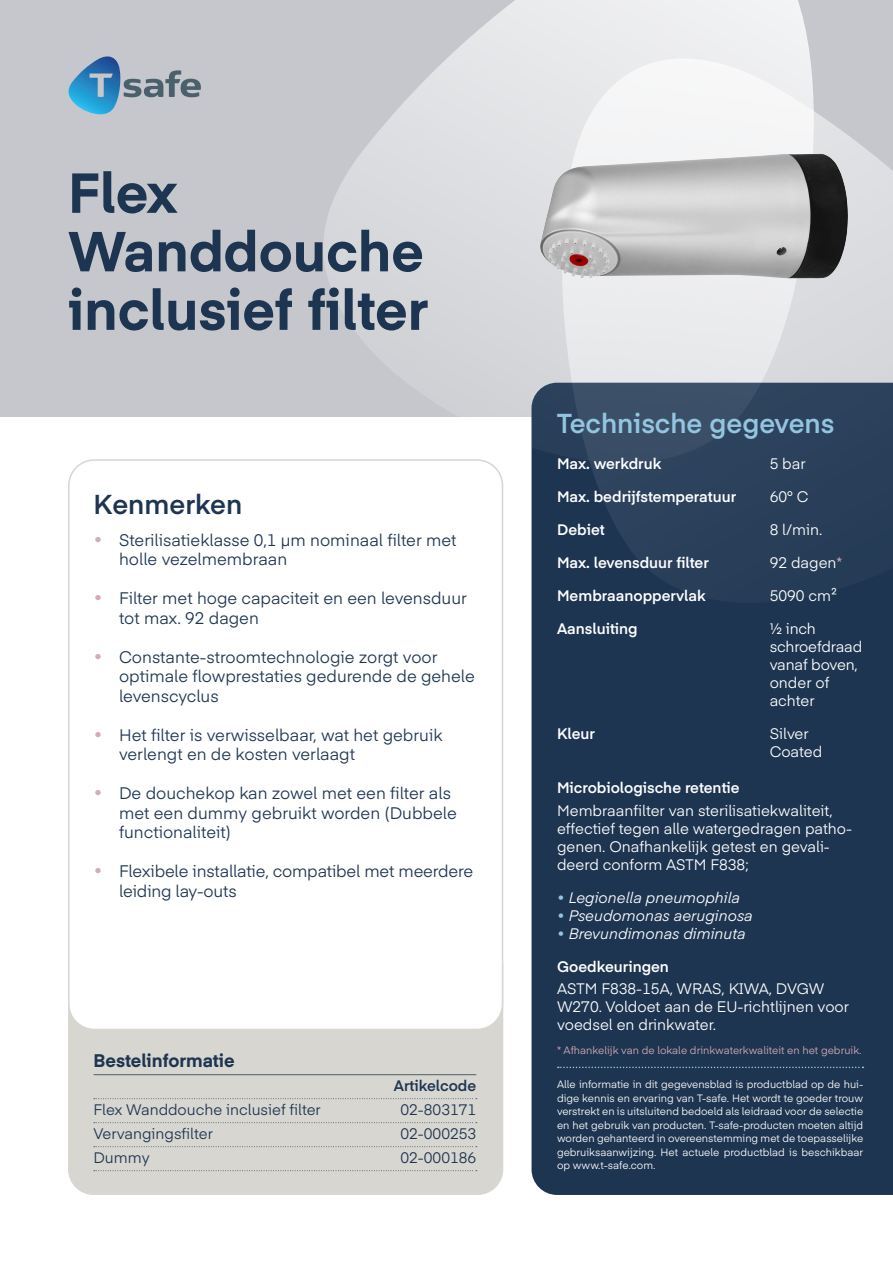
<style>
.page{position:relative;width:893px;height:1263px;background:#fff}
.page>*{position:absolute;margin:0;border:0;box-sizing:border-box;transform-origin:0 0}
.Produkt_ovr{font:700 55.5px/58.5px "Eina 04";color:#1e3551}
.Technical_data_Ovr{font:600 27px "Eina 04";color:#93c5e1}
.Features{font:600 27px "Eina 04";color:#1e3551}
.Order_Information{font:700 18px "Eina 04";color:#1e3551}
.Features_brød{font:16.5px/19.5px "Eina 04";color:#1e3551}
.Tech_Data_brød{font:15px/18px "Eina 04";color:#fff}
.Tech_Data_brød-2{font:600 15px "Eina 04";color:#fff}
.Item_text{font:15px "Eina 04";color:#1e3551}
.Tech_Data_brød-3{font:italic 15px "Eina 04";color:#fff}
.Tech_Data_mellemrubr{font:600 15px "Eina 04";color:#fff}
.Item_text-2{font:600 15px "Eina 04";color:#1e3551}
.Disclaimer{font:10.5px/13.5px "Eina 04";color:#fff;text-align:justify}
.Stjernetekst{font:10.5px "Eina 04";color:#d4abb9}
.s1{font-weight:700;font-size:18px;color:#d4abb9}
.s2{color:#d4abb9}
.s3{font-style:normal;color:#93c5e1}
</style>
<div class="page">
<div style="left:0;top:0;width:893px;height:417px;background:#c5c7cc"></div>
<svg style="left:814px;top:111px;width:79px;height:272px"></svg>
<svg style="left:323px;top:0;width:491px;height:417px"></svg>
<div style="left:531px;top:463px;width:362px;height:732px;background:#1e3551"></div>
<svg style="left:562px;top:383px;width:331px;height:220px;background:#273d57"></svg>
<svg style="left:531px;top:383px;width:283px;height:80px;background:#344962"></svg>
<div style="left:68px;top:939px;width:435px;height:256px;background:#d7d6d0;border-radius:26px"></div>
<svg style="left:68px;top:56px;width:133px;height:59px"></svg>
<div style="left:69px;top:460px;width:433px;height:569px;background:#fff;border-radius:26px"></div>
<div style="left:68px;top:459px;width:435px;height:571px;border:2px solid #d7d6d0;border-radius:26px"></div>
<img style="left:540px;top:153px;width:308px;height:125px">
<svg style="left:558px;top:1066px;width:305px;height:2px"></svg>
<hr style="left:94px;top:1074px;width:382px;height:1px;background:#4b606d">
<svg style="left:94px;top:1098px;width:383px;height:1px"></svg>
<svg style="left:94px;top:1122px;width:383px;height:1px"></svg>
<svg style="left:94px;top:1146px;width:383px;height:1px"></svg>
<svg style="left:94px;top:1170px;width:383px;height:1px"></svg>
<p class="Produkt_ovr" style="left:68px;top:161px;width:362px">Flex<br>Wanddouche inclusief filter</p>
<p class="Features" style="left:94px;top:484px;width:150px">Kenmerken</p>
<p class="Features_brød" style="left:119px;top:529px;width:339px;text-indent:-26px"><span class="s1">•</span> Sterilisatieklasse 0,1 μm nominaal filter met holle vezelmembraan</p>
<p class="Features_brød" style="left:119px;top:587px;width:349px;text-indent:-26px"><span class="s1">•</span> Filter met hoge capaciteit en een levensduur tot max. 92 dagen</p>
<p class="Features_brød" style="left:119px;top:646px;width:357px;text-indent:-26px"><span class="s1">•</span> Constante-stroomtechnologie zorgt voor optimale flowprestaties gedurende de gehele levenscyclus</p>
<p class="Features_brød" style="left:119px;top:724px;width:325px;text-indent:-26px"><span class="s1">•</span> Het filter is verwisselbaar, wat het gebruik verlengt en de kosten verlaagt</p>
<p class="Features_brød" style="left:119px;top:782px;width:339px;text-indent:-26px"><span class="s1">•</span> De douchekop kan zowel met een filter als met een dummy gebruikt worden (Dubbele functionaliteit)</p>
<p class="Features_brød" style="left:119px;top:860px;width:356px;text-indent:-26px"><span class="s1">•</span> Flexibele installatie, compatibel met meerdere leiding lay-outs</p>
<p class="Order_Information" style="left:94px;top:1048px;width:143px">Bestelinformatie</p>
<p class="Item_text-2" style="left:394px;top:1075px;width:84px">Artikelcode</p>
<p class="Item_text" style="left:94px;top:1099px;width:229px">Flex Wanddouche inclusief filter</p>
<p class="Item_text" style="left:400px;top:1099px;width:77px">02-803171</p>
<p class="Item_text" style="left:94px;top:1123px;width:121px">Vervangingsfilter</p>
<p class="Item_text" style="left:400px;top:1123px;width:77px">02-000253</p>
<p class="Item_text" style="left:94px;top:1147px;width:58px">Dummy</p>
<p class="Item_text" style="left:400px;top:1147px;width:77px">02-000186</p>
<p class="Technical_data_Ovr" style="left:557px;top:404px;width:279px">Technische gegevens</p>
<p class="Tech_Data_brød-2" style="left:557px;top:453px;width:106px">Max. werkdruk</p>
<p class="Tech_Data_brød" style="left:770px;top:454px;width:38px">5 bar</p>
<p class="Tech_Data_brød-2" style="left:557px;top:486px;width:181px">Max. bedrijfstemperatuur</p>
<p class="Tech_Data_brød" style="left:770px;top:487px;width:40px">60° C</p>
<p class="Tech_Data_brød-2" style="left:557px;top:519px;width:49px">Debiet</p>
<p class="Tech_Data_brød" style="left:770px;top:520px;width:54px">8 l/min.</p>
<p class="Tech_Data_brød-2" style="left:557px;top:552px;width:153px">Max. levensduur filter</p>
<p class="Tech_Data_brød" style="left:770px;top:553px;width:74px">92 dagen<span class="s2">*</span></p>
<p class="Tech_Data_brød-2" style="left:557px;top:585px;width:150px">Membraanoppervlak</p>
<p class="Tech_Data_brød" style="left:770px;top:586px;width:69px">5090 cm²</p>
<p class="Tech_Data_brød-2" style="left:557px;top:618px;width:82px">Aansluiting</p>
<p class="Tech_Data_brød" style="left:770px;top:619px;width:94px">½ inch schroefdraad vanaf boven, onder of achter</p>
<p class="Tech_Data_brød-2" style="left:557px;top:723px;width:39px">Kleur</p>
<p class="Tech_Data_brød" style="left:770px;top:724px;width:54px">Silver<br>Coated</p>
<p class="Tech_Data_mellemrubr" style="left:557px;top:777px;width:184px">Microbiologische retentie</p>
<p class="Tech_Data_brød" style="left:557px;top:800px;width:297px">Membraanfilter van sterilisatiekwaliteit, effectief tegen alle watergedragen patho&shy;genen. Onafhankelijk getest en gevali&shy;deerd conform ASTM F838;</p>
<p class="Tech_Data_brød-3" style="left:557px;top:886px;width:185px"><span class="s3">•</span> Legionella pneumophila</p>
<p class="Tech_Data_brød-3" style="left:557px;top:904px;width:197px"><span class="s3">•</span> Pseudomonas aeruginosa</p>
<p class="Tech_Data_brød-3" style="left:557px;top:922px;width:190px"><span class="s3">•</span> Brevundimonas diminuta</p>
<p class="Tech_Data_mellemrubr" style="left:557px;top:955px;width:113px">Goedkeuringen</p>
<p class="Tech_Data_brød" style="left:557px;top:978px;width:294px">ASTM F838-15A, WRAS, KIWA, DVGW<br>W270. Voldoet aan de EU-richtlijnen voor voedsel en drinkwater.</p>
<p class="Stjernetekst" style="left:557px;top:1042px;width:306px">* Afhankelijk van de lokale drinkwaterkwaliteit en het gebruik.</p>
<p class="Disclaimer" style="left:557px;top:1077px;width:308px">Alle informatie in dit gegevensblad is productblad op de hui&shy;dige kennis en ervaring van T-safe. Het wordt te goeder trouw verstrekt en is uitsluitend bedoeld als leidraad voor de selectie en het gebruik van producten. T-safe-producten moeten altijd worden gehanteerd in overeenstemming met de toepasselijke gebruiksaanwijzing. Het actuele productblad is beschikbaar op www.t-safe.com.</p>
</div>
